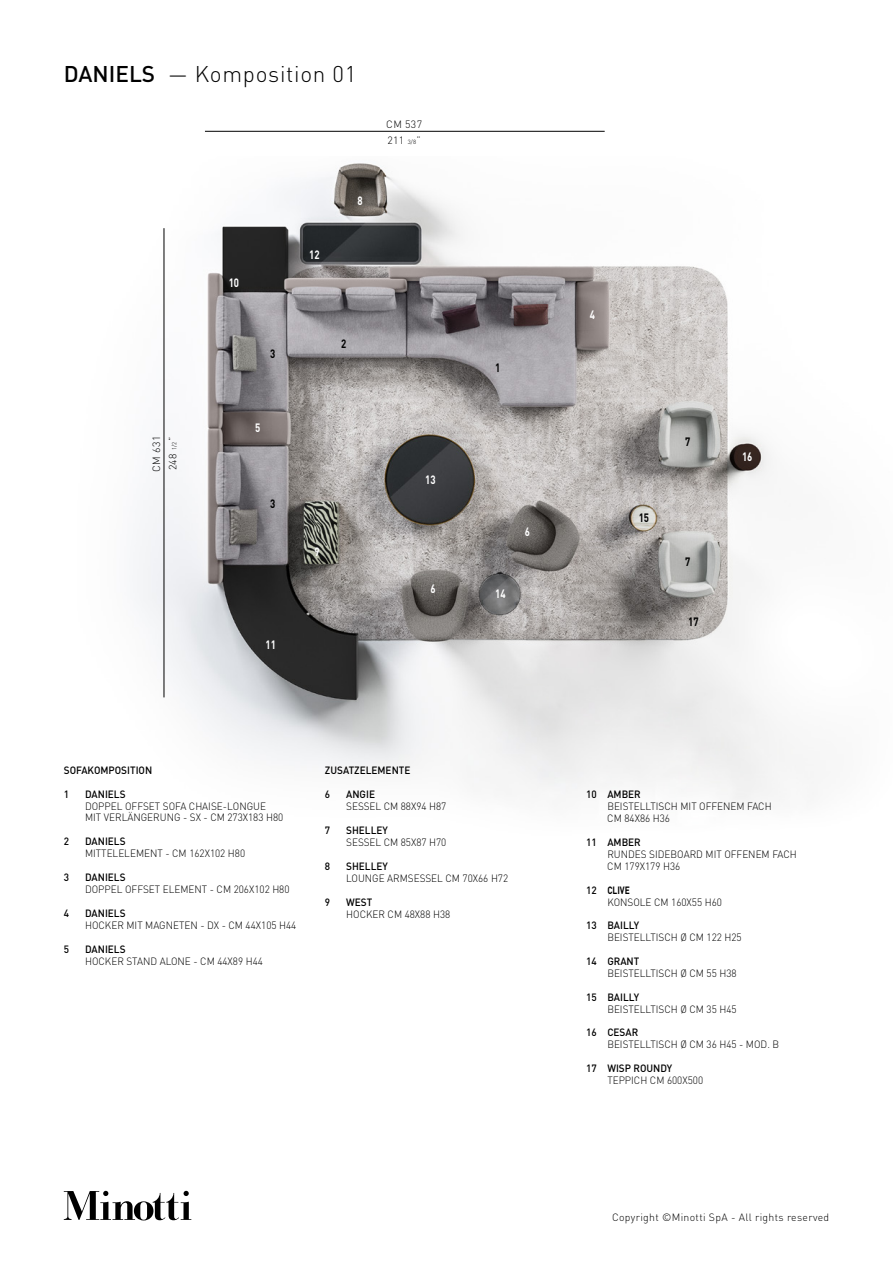
<style>
.page{position:relative;width:893px;height:1263px;background:#fff}
.page>*{position:absolute;margin:0;border:0;box-sizing:border-box;transform-origin:0 0}
.t1{font:300 22.5px "DIN";letter-spacing:.03em;color:#000}
.t2{font:700 12px "DIN";color:#fff;scale:.8 1}
.t3{font:700 12px "DIN";color:#000;scale:.8 1}
.t4{font:300 10.5px "DIN";color:#000;scale:.95 1}
.t5{font:500 10.5px "DIN";color:#000;scale:.95 1}
.t6{font:300 10.5px "DIN";letter-spacing:.03em;color:#000}
.t7{font:300 10.5px "DIN";color:#000}
.t8{font:700 10.5px "DIN";color:#000;scale:.8 1}
.s1{font-weight:500}
.s2{font-size:6px}
</style>
<div class="page">
<svg style="left:64px;top:1191px;width:127px;height:29px"></svg>
<img style="left:137px;top:163px;width:659px;height:639px">
<hr style="left:164px;top:228px;width:1px;height:469px;background:#000">
<hr style="left:205px;top:131px;width:400px;height:1px;background:#000">
<p class="t1" style="left:64px;top:60px;width:294px"><span class="s1">DANIELS</span> — Komposition 01</p>
<p class="t2" style="left:229px;top:275px;width:15px">10</p>
<p class="t3" style="left:270px;top:346px;width:8px">3</p>
<p class="t2" style="left:309px;top:247px;width:15px">12</p>
<p class="t2" style="left:357px;top:192px;width:8px">8</p>
<p class="t3" style="left:341px;top:336px;width:8px">2</p>
<p class="t7" style="left:386px;top:117px;width:37px">CM 537</p>
<p class="t7" style="left:388px;top:134px;width:35px">211 <span class="s2">3/8</span>”</p>
<p class="t7" style="left:150px;top:472px;width:37px;rotate:-90deg">CM 631</p>
<p class="t7" style="left:166px;top:470px;width:35px;rotate:-90deg">248 <span class="s2">1/2</span>”</p>
<p class="t2" style="left:255px;top:420px;width:8px">5</p>
<p class="t3" style="left:270px;top:496px;width:8px">3</p>
<p class="t2" style="left:266px;top:636px;width:15px">11</p>
<p class="t2" style="left:314px;top:544px;width:8px">9</p>
<p class="t2" style="left:425px;top:472px;width:15px">13</p>
<p class="t2" style="left:430px;top:581px;width:8px">6</p>
<p class="t3" style="left:495px;top:360px;width:8px">1</p>
<p class="t2" style="left:525px;top:524px;width:8px">6</p>
<p class="t2" style="left:495px;top:586px;width:15px">14</p>
<p class="t5" style="left:64px;top:764px;width:95px">SOFAKOMPOSITION</p>
<p class="t5" style="left:64px;top:787px;width:7px">1</p>
<p class="t5" style="left:85px;top:787px;width:44px">DANIELS</p>
<p class="t4" style="left:85px;top:800px;width:192px">DOPPEL OFFSET SOFA CHAISE-LONGUE</p>
<p class="t4" style="left:85px;top:811px;width:210px">MIT VERLÄNGERUNG - SX - CM 273X183 H80</p>
<p class="t5" style="left:64px;top:835px;width:7px">2</p>
<p class="t5" style="left:85px;top:835px;width:44px">DANIELS</p>
<p class="t4" style="left:85px;top:847px;width:170px">MITTELELEMENT - CM 162X102 H80</p>
<p class="t5" style="left:64px;top:870px;width:7px">3</p>
<p class="t5" style="left:85px;top:870px;width:44px">DANIELS</p>
<p class="t4" style="left:85px;top:883px;width:217px">DOPPEL OFFSET ELEMENT - CM 206X102 H80</p>
<p class="t5" style="left:64px;top:906px;width:7px">4</p>
<p class="t5" style="left:85px;top:906px;width:44px">DANIELS</p>
<p class="t4" style="left:85px;top:918px;width:224px">HOCKER MIT MAGNETEN - DX - CM 44X105 H44</p>
<p class="t5" style="left:64px;top:942px;width:7px">5</p>
<p class="t5" style="left:85px;top:942px;width:44px">DANIELS</p>
<p class="t4" style="left:85px;top:954px;width:189px">HOCKER STAND ALONE - CM 44X89 H44</p>
<p class="t5" style="left:325px;top:764px;width:92px">ZUSATZELEMENTE</p>
<p class="t5" style="left:325px;top:787px;width:7px">6</p>
<p class="t5" style="left:346px;top:787px;width:32px">ANGIE</p>
<p class="t4" style="left:346px;top:800px;width:107px">SESSEL CM 88X94 H87</p>
<p class="t5" style="left:325px;top:823px;width:7px">7</p>
<p class="t5" style="left:346px;top:823px;width:45px">SHELLEY</p>
<p class="t4" style="left:346px;top:836px;width:107px">SESSEL CM 85X87 H70</p>
<p class="t5" style="left:325px;top:859px;width:7px">8</p>
<p class="t5" style="left:346px;top:859px;width:45px">SHELLEY</p>
<p class="t4" style="left:346px;top:871px;width:172px">LOUNGE ARMSESSEL CM 70X66 H72</p>
<p class="t5" style="left:325px;top:895px;width:7px">9</p>
<p class="t5" style="left:346px;top:895px;width:29px">WEST</p>
<p class="t4" style="left:346px;top:907px;width:111px">HOCKER CM 48X88 H38</p>
<p class="t2" style="left:590px;top:307px;width:8px">4</p>
<p class="t3" style="left:639px;top:510px;width:15px">15</p>
<p class="t3" style="left:685px;top:433px;width:8px">7</p>
<p class="t3" style="left:685px;top:554px;width:8px">7</p>
<p class="t3" style="left:688px;top:614px;width:15px">17</p>
<p class="t2" style="left:742px;top:449px;width:15px">16</p>
<p class="t5" style="left:586px;top:787px;width:59px">10 AMBER</p>
<p class="t4" style="left:607px;top:800px;width:175px">BEISTELLTISCH MIT OFFENEM FACH</p>
<p class="t4" style="left:607px;top:812px;width:68px">CM 84X86 H36</p>
<p class="t5" style="left:586px;top:835px;width:59px">11 AMBER</p>
<p class="t4" style="left:607px;top:847px;width:201px">RUNDES SIDEBOARD MIT OFFENEM FACH</p>
<p class="t4" style="left:607px;top:859px;width:78px">CM 179X179 H36</p>
<p class="t8" style="left:586px;top:883px;width:56px"><span class="s1">12</span> CLIVE</p>
<p class="t4" style="left:607px;top:895px;width:122px">KONSOLE CM 160X55 H60</p>
<p class="t5" style="left:586px;top:918px;width:57px">13 BAILLY</p>
<p class="t4" style="left:607px;top:930px;width:143px">BEISTELLTISCH Ø CM 122 H25</p>
<p class="t5" style="left:586px;top:954px;width:58px">14 GRANT</p>
<p class="t4" style="left:607px;top:966px;width:138px">BEISTELLTISCH Ø CM 55 H38</p>
<p class="t5" style="left:586px;top:990px;width:57px">15 BAILLY</p>
<p class="t4" style="left:607px;top:1002px;width:138px">BEISTELLTISCH Ø CM 35 H45</p>
<p class="t5" style="left:586px;top:1026px;width:56px">16 CESAR</p>
<p class="t4" style="left:607px;top:1038px;width:182px">BEISTELLTISCH Ø CM 36 H45 - MOD. B</p>
<p class="t5" style="left:586px;top:1061px;width:92px">17 WISP ROUNDY</p>
<p class="t4" style="left:607px;top:1073px;width:102px">TEPPICH CM 600X500</p>
<p class="t6" style="left:612px;top:1210px;width:219px">Copyright ©Minotti SpA - All rights reserved</p>
</div>
